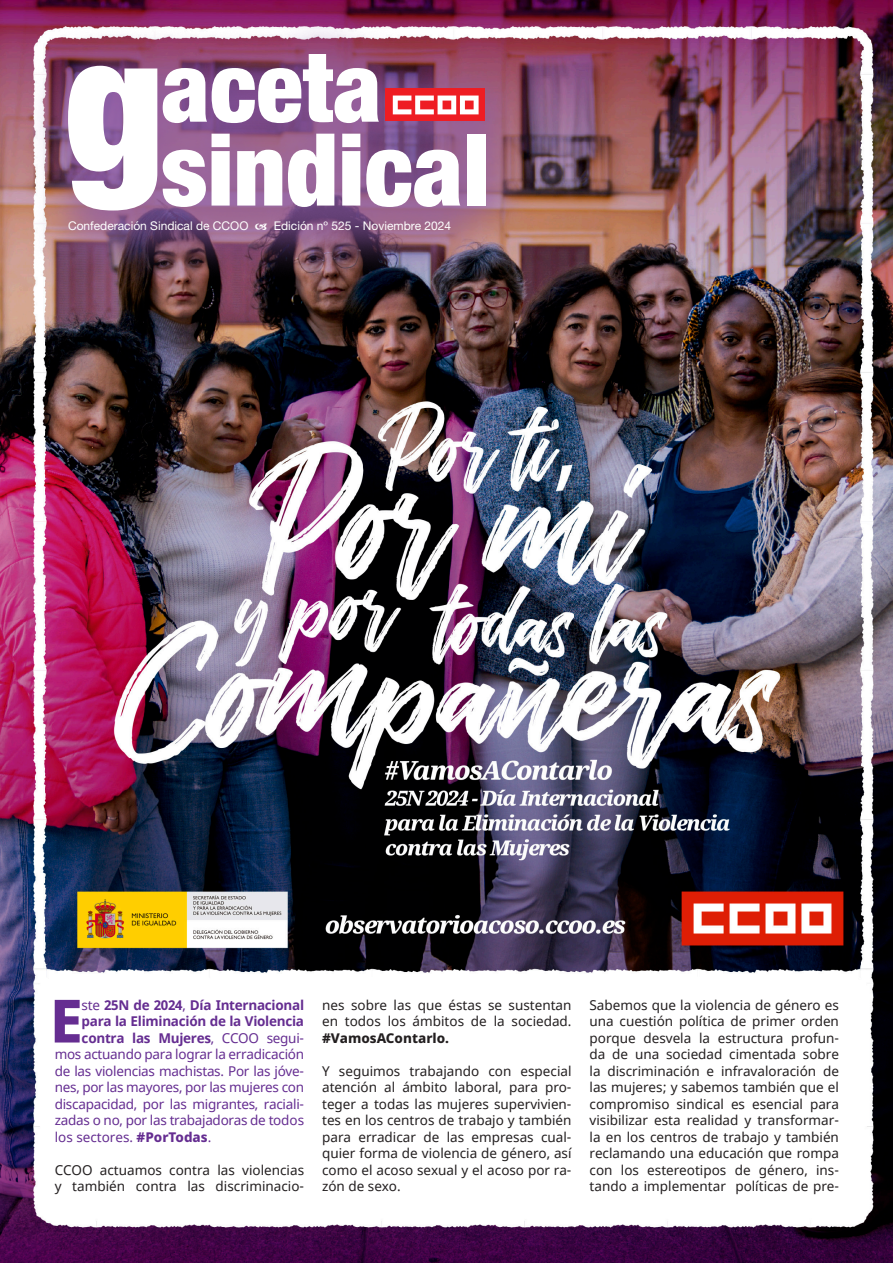
<style>
.page{position:relative;width:893px;height:1263px;background:#fff}
.page>*{position:absolute;margin:0;border:0;box-sizing:border-box;transform-origin:0 0}
.t1{font:800 59.7px "Noto Sans";color:#652d91}
.t2{font:13.5px/16.5px "Noto Sans";color:#231f20;text-align:justify}
.t3{font:13.5px "Noto Sans";letter-spacing:-.02em;color:#652d91}
.t4{font:700 13.5px "Noto Sans";letter-spacing:-.02em;color:#652d91}
.t5{font:13.5px "Noto Sans";color:#652d91}
.t6{font:12px "Helvetica Neue LT Std";color:#fff}
.s1{font-weight:400}
.s2{font-weight:800}
</style>
<div class="page">
<img style="left:0;top:0;width:893px;height:1263px">
<div style="left:25px;top:11px;width:512px;height:271px;background:#8d5ba6;opacity:.75"></div>
<div style="left:385px;top:88px;width:100px;height:33px;background:#ee1d23"></div>
<svg style="left:393px;top:96px;width:86px;height:18px"></svg>
<svg style="left:68px;top:66px;width:89px;height:144px"></svg>
<svg style="left:163px;top:54px;width:216px;height:69px"></svg>
<svg style="left:163px;top:150px;width:43px;height:57px"></svg>
<svg style="left:212px;top:134px;width:18px;height:72px"></svg>
<svg style="left:237px;top:150px;width:45px;height:56px"></svg>
<svg style="left:288px;top:134px;width:46px;height:73px"></svg>
<svg style="left:342px;top:134px;width:18px;height:72px"></svg>
<svg style="left:366px;top:150px;width:94px;height:57px"></svg>
<div style="left:467px;top:134px;width:18px;height:72px;background:#fff"></div>
<svg style="left:255px;top:224px;width:12px;height:6px"></svg>
<p class="t6" style="left:68px;top:219px;width:182px">Confederación Sindical de CCOO</p>
<p class="t6" style="left:274px;top:219px;width:179px">Edición nº 525 - Noviembre 2024</p>
<p class="t1" style="left:50px;top:977px;width:35px">E</p>
<p class="t4" style="left:82px;top:995px;width:224px"><span class="s1">ste</span> 25N de 2024<span class="s1">,</span> Día Internacional</p>
<p class="t4" style="left:82px;top:1011px;width:224px">para la Eliminación de la Violencia</p>
<p class="t4" style="left:82px;top:1028px;width:224px">contra las Mujeres<span class="s1">, CCOO segui-</span></p>
<p class="t3" style="left:55px;top:1045px;width:251px">mos actuando para lograr la erradicación</p>
<p class="t3" style="left:55px;top:1061px;width:251px">de las violencias machistas. Por las jóve-</p>
<p class="t3" style="left:55px;top:1078px;width:251px">nes, por las mayores, por las mujeres con</p>
<p class="t3" style="left:55px;top:1094px;width:251px">discapacidad, por las migrantes, raciali-</p>
<p class="t3" style="left:55px;top:1111px;width:251px">zadas o no, por las trabajadoras de todos</p>
<p class="t5" style="left:55px;top:1127px;width:158px">los sectores. <span class="s2">#PorTodas</span>.</p>
<p class="t2" style="left:55px;top:1162px;width:251px">CCOO actuamos contra las violencias y también contra las discriminacio-</p>
<p class="t2" style="left:322px;top:997px;width:251px">nes sobre las que éstas se sustentan en todos los ámbitos de la sociedad. <span class="s2">#VamosAContarlo.</span></p>
<p class="t2" style="left:322px;top:1063px;width:251px">Y seguimos trabajando con especial atención al ámbito laboral, para pro&shy;teger a todas las mujeres supervivien&shy;tes en los centros de trabajo y también para erradicar de las empresas cual&shy;quier forma de violencia de género, así como el acoso sexual y el acoso por ra&shy;zón de sexo.</p>
<p class="t2" style="left:590px;top:997px;width:251px">Sabemos que la violencia de género es una cuestión política de primer orden porque desvela la estructura profun&shy;da de una sociedad cimentada sobre la discriminación e infravaloración de las mujeres; y sabemos también que el compromiso sindical es esencial para visibilizar esta realidad y transformar&shy;la en los centros de trabajo y también reclamando una educación que rompa con los estereotipos de género, ins&shy;tando a implementar políticas de pre-</p>
</div>
